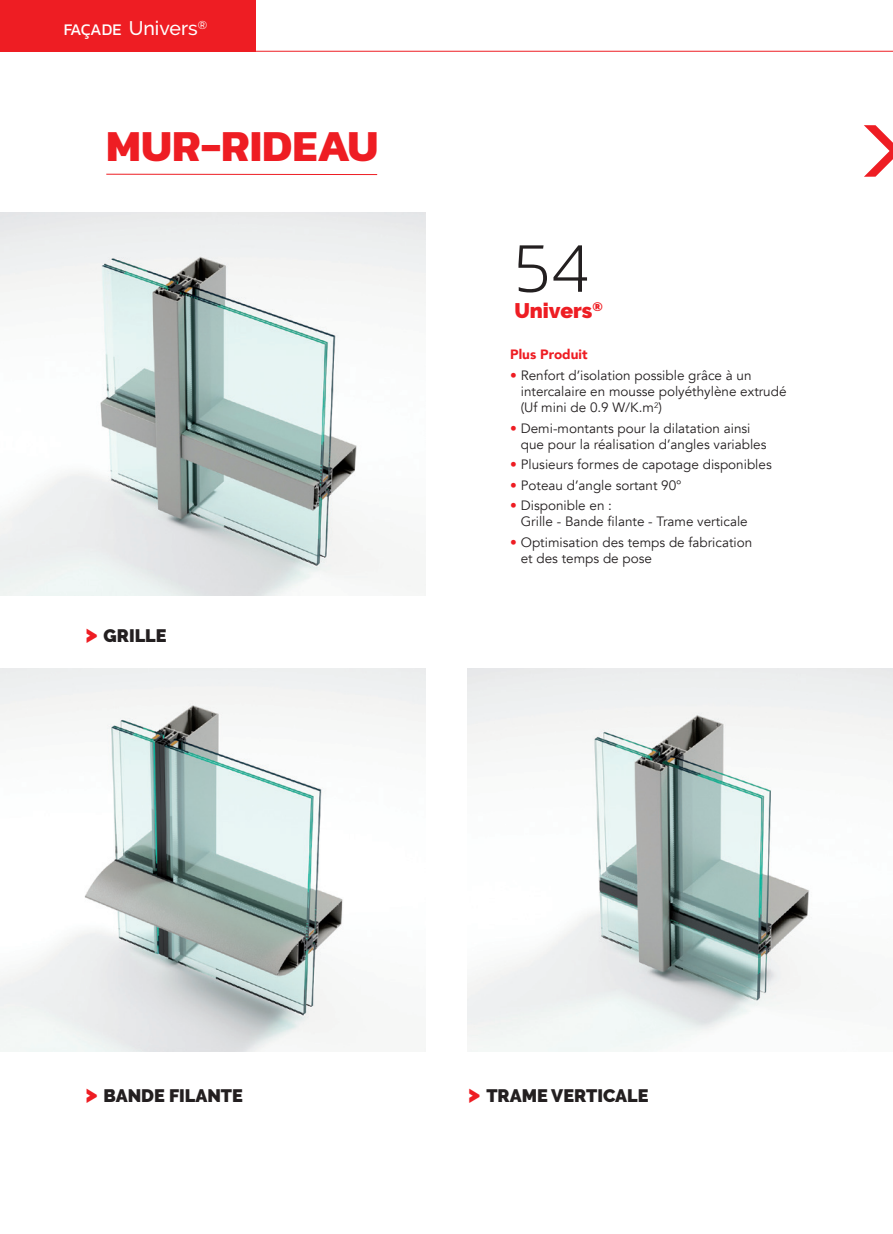
<style>
.page{position:relative;width:893px;height:1234px;background:#fff}
.page>*{position:absolute;margin:0;border:0;box-sizing:border-box;transform-origin:0 0}
.t1{font:200 72px "Kanit";color:#231f20}
.t2{font:700 45px "Kanit";color:#ee1d23}
.t3{font:900 21px "Raleway";color:#ee1d23}
.t4{font:500 19.5px "Raleway";color:#fff}
.t5{font:900 18px "Raleway";color:#231f20}
.t6{font:13.5px/16.2px "Avenir";color:#231f20}
.t7{font:900 13.5px "Avenir";color:#ee1d23}
.s1{font-family:"Kanit";font-weight:400;font-size:16.5px}
.s2{font-size:24px;color:#ee1d23}
.s3{color:#ee1d23}
</style>
<div class="page">
<img style="left:468px;top:668px;width:425px;height:382px">
<img style="left:0;top:668px;width:425px;height:382px">
<img style="left:0;top:213px;width:425px;height:382px">
<svg style="left:864px;top:125px;width:29px;height:52px"></svg>
<hr style="left:106px;top:174px;width:271px;height:1px;background:#ee1d23">
<div style="left:0;top:0;width:255px;height:51px;background:#ee1d23"></div>
<hr style="left:0;top:51px;width:893px;height:1px;background:#ee1d23">
<h3 class="t4" style="left:64px;top:17px;width:145px"><span class="s1">FAÇADE</span> Univers<sup>®</sup></h3>
<h2 class="t2" style="left:106px;top:111px;width:274px">MUR-RIDEAU</h2>
<h3 class="t5" style="left:85px;top:625px;width:83px"><span class="s2">&gt;</span> GRILLE</h3>
<h1 class="t1" style="left:514px;top:219px;width:77px">54</h1>
<h3 class="t3" style="left:514px;top:298px;width:90px">Univers<sup>®</sup></h3>
<p class="t7" style="left:510px;top:343px;width:79px">Plus Produit</p>
<p class="t6" style="left:521px;top:367px;width:267px;text-indent:-11px"><span class="s3">•</span> Renfort d’isolation possible grâce à un intercalaire en mousse polyéthylène extrudé (Uf mini de 0.9 W/K.m<sup>2</sup>)</p>
<p class="t6" style="left:521px;top:420px;width:247px;text-indent:-11px"><span class="s3">•</span> Demi-montants pour la dilatation ainsi que pour la réalisation d’angles variables</p>
<p class="t6" style="left:510px;top:456px;width:263px"><span class="s3">•</span> Plusieurs formes de capotage disponibles</p>
<p class="t6" style="left:510px;top:477px;width:173px"><span class="s3">•</span> Poteau d’angle sortant 90°</p>
<p class="t6" style="left:521px;top:497px;width:228px;text-indent:-11px"><span class="s3">•</span> Disponible en :<br>Grille - Bande filante - Trame verticale</p>
<p class="t6" style="left:521px;top:534px;width:233px;text-indent:-11px"><span class="s3">•</span> Optimisation des temps de fabrication et des temps de pose</p>
<h3 class="t5" style="left:85px;top:1084px;width:159px"><span class="s2">&gt;</span> BANDE FILANTE</h3>
<h3 class="t5" style="left:468px;top:1084px;width:182px"><span class="s2">&gt;</span> TRAME VERTICALE</h3>
</div>
